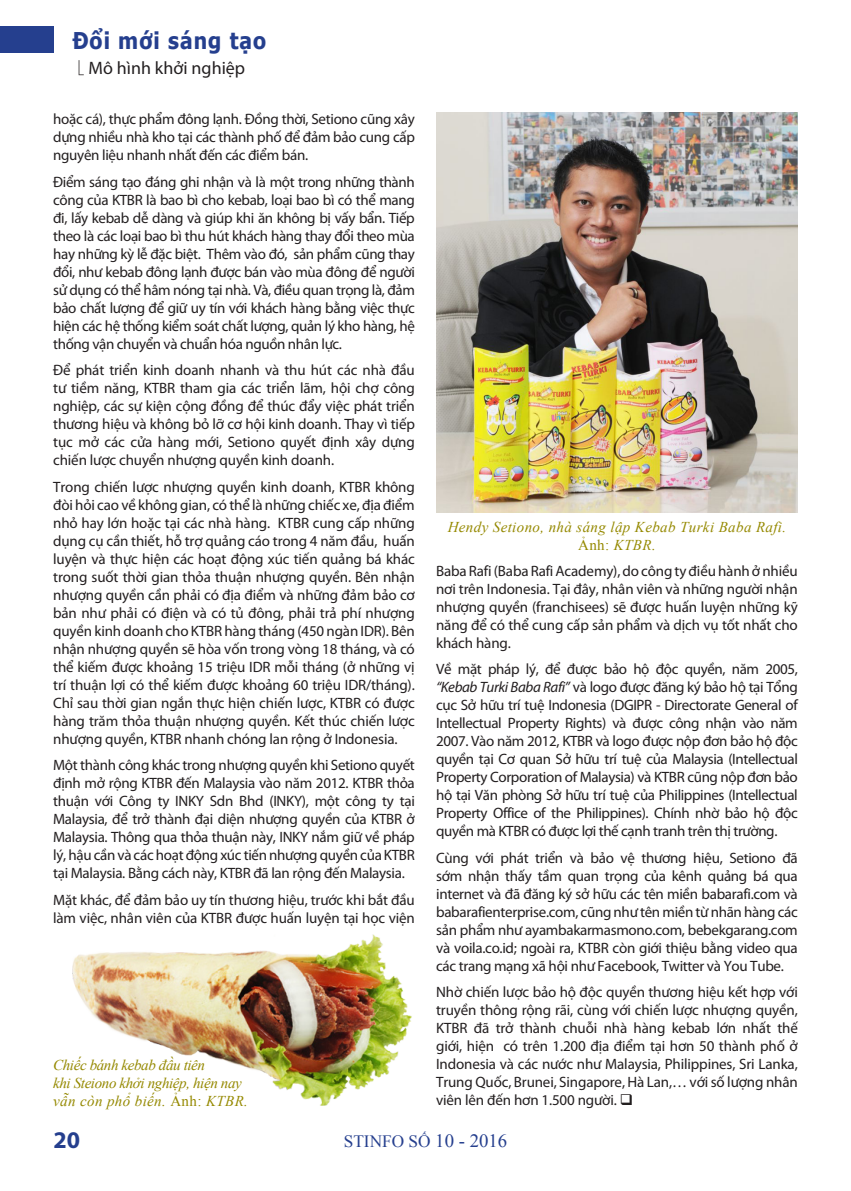
<style>
.page{position:relative;width:851px;height:1191px;background:#fff}
.page>*{position:absolute;margin:0;border:0;box-sizing:border-box;transform-origin:0 0}
.t1{font:700 24px "Myriad Pro";color:#253f8e}
.t2{font:700 23.1px "Tahoma";letter-spacing:.05em;color:#253f8e;scale:.91 1}
.t3{font:18px "Myriad Pro";color:#231f20}
.t4{font:17.25px "Times New Roman";color:#253f8e}
.t5{font:15px/18px "Myriad Pro";letter-spacing:-.01em;color:#231f20;text-align:justify}
.t6{font:italic 15px/18px "Times New Roman";letter-spacing:.025em;color:#958900;text-align:center}
.t7{font:italic 15px "Times New Roman";letter-spacing:-.025em;color:#958900}
.s1{font-style:normal}
.s2{font-style:italic}
.s3{font-size:18.75px}
</style>
<div class="page">
<div style="left:0;top:26px;width:53px;height:27px;background:#253f8e"></div>
<img style="left:436px;top:113px;width:361px;height:399px">
<img style="left:73px;top:934px;width:339px;height:172px">
<h2 class="t2" style="left:72px;top:24px;width:214px">Đổi mới sáng tạo</h2>
<p class="t3" style="left:88px;top:57px;width:158px">Mô hình khởi nghiệp</p>
<p class="t5" style="left:53px;top:110px;width:363px">hoặc cá), thực phẩm đông lạnh. Đồng thời, Setiono cũng xây dựng nhiều nhà kho tại các thành phố để đảm bảo cung cấp nguyên liệu nhanh nhất đến các điểm bán.</p>
<p class="t5" style="left:53px;top:172px;width:363px">Điểm sáng tạo đáng ghi nhận và là một trong những thành công của KTBR là bao bì cho kebab, loại bao bì có thể mang đi, lấy kebab dễ dàng và giúp khi ăn không bị vấy bẩn. Tiếp theo là các loại bao bì thu hút khách hàng thay đổi theo mùa hay những kỳ lễ đặc biệt. Thêm vào đó, sản phẩm cũng thay đổi, như kebab đông lạnh được bán vào mùa đông để người sử dụng có thể hâm nóng tại nhà. Và, điều quan trọng là, đảm bảo chất lượng để giữ uy tín với khách hàng bằng việc thực hiện các hệ thống kiểm soát chất lượng, quản lý kho hàng, hệ thống vận chuyển và chuẩn hóa nguồn nhân lực.</p>
<p class="t5" style="left:53px;top:361px;width:363px">Để phát triển kinh doanh nhanh và thu hút các nhà đầu tư tiềm năng, KTBR tham gia các triển lãm, hội chợ công nghiệp, các sự kiện cộng đồng để thúc đẩy việc phát triển thương hiệu và không bỏ lỡ cơ hội kinh doanh. Thay vì tiếp tục mở các cửa hàng mới, Setiono quyết định xây dựng chiến lược chuyển nhượng quyền kinh doanh.</p>
<p class="t5" style="left:53px;top:477px;width:363px">Trong chiến lược nhượng quyền kinh doanh, KTBR không đòi hỏi cao về không gian, có thể là những chiếc xe, địa điểm nhỏ hay lớn hoặc tại các nhà hàng. KTBR cung cấp những dụng cụ cần thiết, hỗ trợ quảng cáo trong 4 năm đầu, huấn luyện và thực hiện các hoạt động xúc tiến quảng bá khác trong suốt thời gian thỏa thuận nhượng quyền. Bên nhận nhượng quyền cần phải có địa điểm và những đảm bảo cơ bản như phải có điện và có tủ đông, phải trả phí nhượng quyền kinh doanh cho KTBR hàng tháng (450 ngàn IDR). Bên nhận nhượng quyền sẽ hòa vốn trong vòng 18 tháng, và có thể kiếm được khoảng 15 triệu IDR mỗi tháng (ở những vị trí thuận lợi có thể kiếm được khoảng 60 triệu IDR/tháng).<br>Chỉ sau thời gian ngắn thực hiện chiến lược, KTBR có được hàng trăm thỏa thuận nhượng quyền. Kết thúc chiến lược nhượng quyền, KTBR nhanh chóng lan rộng ở Indonesia.</p>
<p class="t5" style="left:53px;top:756px;width:363px">Một thành công khác trong nhượng quyền khi Setiono quyết định mở rộng KTBR đến Malaysia vào năm 2012. KTBR thỏa thuận với Công ty INKY Sdn Bhd (INKY), một công ty tại Malaysia, để trở thành đại diện nhượng quyền của KTBR ở Malaysia. Thông qua thỏa thuận này, INKY nắm giữ về pháp lý, hậu cần và các hoạt động xúc tiến nhượng quyền của KTBR tại Malaysia. Bằng cách này, KTBR đã lan rộng đến Malaysia.</p>
<p class="t5" style="left:53px;top:890px;width:363px">Mặt khác, để đảm bảo uy tín thương hiệu, trước khi bắt đầu làm việc, nhân viên của KTBR được huấn luyện tại học viện</p>
<p class="t7" style="left:53px;top:1054px;width:153px">Chiếc bánh kebab đầu tiên</p>
<p class="t7" style="left:53px;top:1072px;width:190px">khi Steiono khởi nghiệp, hiện nay</p>
<p class="t6" style="left:53px;top:1091px;width:196px">vẫn còn phổ biến. <span class="s1">Ảnh:</span> KTBR.</p>
<p class="t6" style="left:447px;top:517px;width:340px">Hendy Setiono, nhà sáng lập Kebab Turki Baba Rafi.<br><span class="s1">Ảnh:</span> KTBR.</p>
<p class="t5" style="left:436px;top:561px;width:363px">Baba Rafi (Baba Rafi Academy), do công ty điều hành ở nhiều nơi trên Indonesia. Tại đây, nhân viên và những người nhận nhượng quyền (franchisees) sẽ được huấn luyện những kỹ năng để có thể cung cấp sản phẩm và dịch vụ tốt nhất cho khách hàng.</p>
<p class="t5" style="left:436px;top:660px;width:363px">Về mặt pháp lý, để được bảo hộ độc quyền, năm 2005, <span class="s2">“Kebab Turki Baba Rafi”</span> và logo được đăng ký bảo hộ tại Tổng cục Sở hữu trí tuệ Indonesia (DGIPR - Directorate General of Intellectual Property Rights) và được công nhận vào năm 2007. Vào năm 2012, KTBR và logo được nộp đơn bảo hộ độc quyền tại Cơ quan Sở hữu trí tuệ của Malaysia (Intellectual Property Corporation of Malaysia) và KTBR cũng nộp đơn bảo hộ tại Văn phòng Sở hữu trí tuệ của Philippines (Intellectual Property Office of the Philippines). Chính nhờ bảo hộ độc quyền mà KTBR có được lợi thế cạnh tranh trên thị trường.</p>
<p class="t5" style="left:436px;top:848px;width:363px">Cùng với phát triển và bảo vệ thương hiệu, Setiono đã sớm nhận thấy tầm quan trọng của kênh quảng bá qua internet và đã đăng ký sở hữu các tên miền babarafi.com và babarafienterprise.com, cũng như tên miền từ nhãn hàng các sản phẩm như ayambakarmasmono.com, bebekgarang.com và voila.co.id; ngoài ra, KTBR còn giới thiệu bằng video qua các trang mạng xã hội như Facebook, Twitter và You Tube.</p>
<p class="t5" style="left:436px;top:983px;width:363px">Nhờ chiến lược bảo hộ độc quyền thương hiệu kết hợp với truyền thông rộng rãi, cùng với chiến lược nhượng quyền, KTBR đã trở thành chuỗi nhà hàng kebab lớn nhất thế giới, hiện có trên 1.200 địa điểm tại hơn 50 thành phố ở Indonesia và các nước như Malaysia, Philippines, Sri Lanka, Trung Quốc, Brunei, Singapore, Hà Lan,… với số lượng nhân viên lên đến hơn 1.500 người. ❑</p>
<p class="t1" style="left:53px;top:1124px;width:28px">20</p>
<p class="t4" style="left:344px;top:1130px;width:165px">STINFO SỐ <span class="s3">10 - 2016</span></p>
</div>
